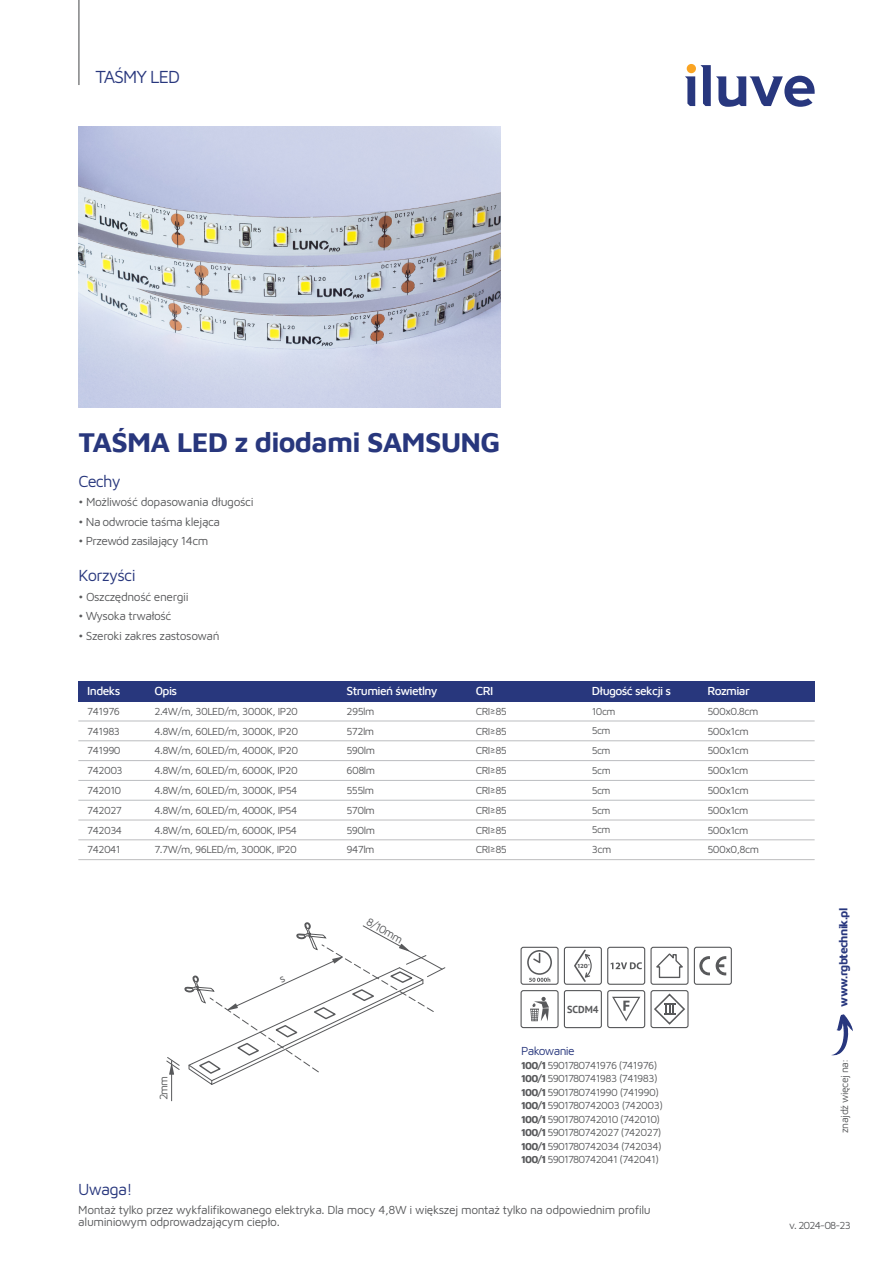
<style>
.page{position:relative;width:893px;height:1263px;background:#fff}
.page>*{position:absolute;margin:0;border:0;box-sizing:border-box;transform-origin:0 0}
.t1{font:700 28.5px "Maven Pro";letter-spacing:-.025em;color:#28377d}
.t2{font:18px "Maven Pro";letter-spacing:-.055em;color:#28377d}
.t3{font:16.5px "Maven Pro";letter-spacing:-.05em;color:#28377d}
.t4{font:12px/12px "Maven Pro";letter-spacing:-.03em;color:#58595b}
.t5{font:500 12px "Maven Pro";letter-spacing:-.05em;color:#fff}
.t6{font:700 12px "Maven Pro";letter-spacing:-.055em;color:#28377e}
.t7{font:12px "Maven Pro";letter-spacing:-.05em;color:#28377d}
.t8{font:11.25px "Maven Pro";color:#58595b}
.t9{font:10.5px/13.5px "Maven Pro";letter-spacing:-.05em;color:#58595b}
.t10{font:10.2px "Maven Pro";letter-spacing:-.05em;color:#58595b}
.t11{font:700 10.2px "PT Sans";color:#58595b}
.t12{font:700 6.15px "Maven Pro";color:#58595b}
.s1{font-weight:700}
</style>
<div class="page">
<hr style="left:78px;top:0;width:1px;height:85px;background:#58595b">
<div style="left:78px;top:681px;width:737px;height:20px;background:#28377d"></div>
<hr style="left:78px;top:721px;width:737px;height:1px;background:#bbbdc0">
<hr style="left:78px;top:740px;width:737px;height:1px;background:#bbbdc0">
<hr style="left:78px;top:760px;width:737px;height:1px;background:#bbbdc0">
<hr style="left:78px;top:780px;width:737px;height:1px;background:#bbbdc0">
<hr style="left:78px;top:800px;width:737px;height:1px;background:#bbbdc0">
<hr style="left:78px;top:820px;width:737px;height:1px;background:#bdbdbf">
<hr style="left:78px;top:839px;width:737px;height:1px;background:#bdbdbf">
<hr style="left:78px;top:859px;width:737px;height:1px;background:#bdbdbf">
<div style="left:520px;top:947px;width:39px;height:38px;border:1px solid #58595b;border-radius:2px"></div>
<svg style="left:527px;top:950px;width:25px;height:32px"></svg>
<div style="left:564px;top:947px;width:38px;height:38px;background:#fff;border:1px solid #58595b;border-radius:2px"></div>
<svg style="left:574px;top:949px;width:18px;height:33px"></svg>
<div style="left:607px;top:947px;width:38px;height:38px;border:1px solid #58595b;border-radius:2px"></div>
<div style="left:650px;top:947px;width:39px;height:38px;border:1px solid #58595b;border-radius:2px"></div>
<svg style="left:656px;top:953px;width:27px;height:26px"></svg>
<div style="left:694px;top:947px;width:38px;height:38px;background:#fff;border:1px solid #58595b;border-radius:2px"></div>
<svg style="left:716px;top:956px;width:10px;height:19px"></svg>
<svg style="left:699px;top:956px;width:11px;height:19px"></svg>
<div style="left:650px;top:990px;width:39px;height:38px;border:1px solid #58595b;border-radius:2px"></div>
<svg style="left:654px;top:993px;width:31px;height:32px"></svg>
<div style="left:607px;top:990px;width:38px;height:38px;background:#fff;border:1px solid #58595b;border-radius:2px"></div>
<svg style="left:612px;top:997px;width:28px;height:24px"></svg>
<div style="left:520px;top:990px;width:39px;height:38px;background:#fff;border:1px solid #58595b;border-radius:2px"></div>
<svg style="left:530px;top:997px;width:19px;height:24px"></svg>
<div style="left:564px;top:990px;width:38px;height:38px;border:1px solid #58595b;border-radius:2px"></div>
<svg style="left:610px;top:962px;width:32px;height:7px"></svg>
<hr style="left:171px;top:1060px;width:1px;height:41px;background:#58595b">
<img style="left:79px;top:126px;width:421px;height:281px">
<svg style="left:685px;top:65px;width:130px;height:42px"></svg>
<svg style="left:832px;top:1014px;width:21px;height:41px"></svg>
<svg style="left:166px;top:922px;width:280px;height:164px"></svg>
<h2 class="t2" style="left:95px;top:66px;width:86px">TAŚMY LED</h2>
<h1 class="t1" style="left:78px;top:425px;width:424px">TAŚMA LED z diodami SAMSUNG</h1>
<h3 class="t3" style="left:78px;top:471px;width:44px">Cechy</h3>
<p class="t4" style="left:78px;top:496px;width:177px">• Możliwość dopasowania długości</p>
<p class="t4" style="left:78px;top:515px;width:143px">• Na odwrocie taśma klejąca</p>
<p class="t4" style="left:78px;top:535px;width:131px">• Przewód zasilający 14cm</p>
<h3 class="t3" style="left:78px;top:565px;width:59px">Korzyści</h3>
<p class="t4" style="left:78px;top:590px;width:112px">• Oszczędność energii</p>
<p class="t4" style="left:78px;top:610px;width:95px">• Wysoka trwałość</p>
<p class="t4" style="left:78px;top:629px;width:143px">• Szeroki zakres zastosowań</p>
<p class="t5" style="left:87px;top:684px;width:35px">Indeks</p>
<p class="t5" style="left:154px;top:684px;width:24px">Opis</p>
<p class="t5" style="left:346px;top:684px;width:93px">Strumień świetlny</p>
<p class="t5" style="left:476px;top:684px;width:19px">CRI</p>
<p class="t5" style="left:592px;top:684px;width:81px">Długość sekcji s</p>
<p class="t5" style="left:707px;top:684px;width:44px">Rozmiar</p>
<p class="t9" style="left:87px;top:704px;width:34px">741976</p>
<p class="t9" style="left:154px;top:704px;width:145px">2.4W/m, 30LED/m, 3000K, IP20</p>
<p class="t9" style="left:346px;top:704px;width:29px">295lm</p>
<p class="t9" style="left:476px;top:704px;width:33px">CRI≥85</p>
<p class="t10" style="left:592px;top:705px;width:25px">10cm</p>
<p class="t9" style="left:707px;top:704px;width:53px">500x0.8cm</p>
<p class="t9" style="left:87px;top:724px;width:34px">741983</p>
<p class="t9" style="left:154px;top:724px;width:145px">4.8W/m, 60LED/m, 3000K, IP20</p>
<p class="t9" style="left:346px;top:724px;width:29px">572lm</p>
<p class="t9" style="left:476px;top:724px;width:33px">CRI≥85</p>
<p class="t10" style="left:592px;top:724px;width:20px">5cm</p>
<p class="t9" style="left:707px;top:724px;width:43px">500x1cm</p>
<p class="t9" style="left:87px;top:744px;width:35px">741990</p>
<p class="t9" style="left:154px;top:744px;width:145px">4.8W/m, 60LED/m, 4000K, IP20</p>
<p class="t9" style="left:346px;top:744px;width:30px">590lm</p>
<p class="t9" style="left:476px;top:744px;width:33px">CRI≥85</p>
<p class="t10" style="left:592px;top:744px;width:20px">5cm</p>
<p class="t9" style="left:707px;top:744px;width:43px">500x1cm</p>
<p class="t9" style="left:87px;top:763px;width:37px">742003</p>
<p class="t9" style="left:154px;top:763px;width:145px">4.8W/m, 60LED/m, 6000K, IP20</p>
<p class="t9" style="left:346px;top:763px;width:30px">608lm</p>
<p class="t9" style="left:476px;top:763px;width:33px">CRI≥85</p>
<p class="t10" style="left:592px;top:764px;width:21px">5cm</p>
<p class="t9" style="left:707px;top:763px;width:43px">500x1cm</p>
<p class="t9" style="left:87px;top:783px;width:36px">742010</p>
<p class="t9" style="left:154px;top:783px;width:144px">4.8W/m, 60LED/m, 3000K, IP54</p>
<p class="t9" style="left:346px;top:783px;width:29px">555lm</p>
<p class="t9" style="left:476px;top:783px;width:33px">CRI≥85</p>
<p class="t10" style="left:592px;top:784px;width:20px">5cm</p>
<p class="t9" style="left:707px;top:783px;width:43px">500x1cm</p>
<p class="t9" style="left:87px;top:803px;width:36px">742027</p>
<p class="t9" style="left:154px;top:803px;width:144px">4.8W/m, 60LED/m, 4000K, IP54</p>
<p class="t9" style="left:346px;top:803px;width:30px">570lm</p>
<p class="t9" style="left:476px;top:803px;width:33px">CRI≥85</p>
<p class="t10" style="left:592px;top:804px;width:20px">5cm</p>
<p class="t9" style="left:707px;top:803px;width:43px">500x1cm</p>
<p class="t9" style="left:87px;top:823px;width:36px">742034</p>
<p class="t9" style="left:154px;top:823px;width:144px">4.8W/m, 60LED/m, 6000K, IP54</p>
<p class="t9" style="left:346px;top:823px;width:30px">590lm</p>
<p class="t9" style="left:476px;top:823px;width:33px">CRI≥85</p>
<p class="t10" style="left:592px;top:823px;width:20px">5cm</p>
<p class="t9" style="left:707px;top:823px;width:43px">500x1cm</p>
<p class="t9" style="left:87px;top:843px;width:35px">742041</p>
<p class="t9" style="left:154px;top:843px;width:144px">7.7W/m, 96LED/m, 3000K, IP20</p>
<p class="t9" style="left:346px;top:843px;width:30px">947lm</p>
<p class="t9" style="left:476px;top:843px;width:33px">CRI≥85</p>
<p class="t9" style="left:592px;top:843px;width:21px">3cm</p>
<p class="t9" style="left:707px;top:843px;width:53px">500x0,8cm</p>
<p class="t8" style="left:157px;top:1100px;width:26px;rotate:-90deg">2mm</p>
<p class="t8" style="left:371px;top:915px;width:41px;rotate:29deg">8/10mm</p>
<p class="t12" style="left:577px;top:962px;width:14px">120°</p>
<p class="t11" style="left:567px;top:1002px;width:33px">SCDM4</p>
<p class="t7" style="left:521px;top:1043px;width:55px">Pakowanie</p>
<p class="t9" style="left:521px;top:1058px;width:143px"><span class="s1">100/1</span> 5901780741976 (741976)<br><span class="s1">100/1</span> 5901780741983 (741983)<br><span class="s1">100/1</span> 5901780741990 (741990)<br><span class="s1">100/1</span> 5901780742003 (742003)<br><span class="s1">100/1</span> 5901780742010 (742010)<br><span class="s1">100/1</span> 5901780742027 (742027)<br><span class="s1">100/1</span> 5901780742034 (742034)<br><span class="s1">100/1</span> 5901780742041 (742041)</p>
<h3 class="t3" style="left:78px;top:1179px;width:56px">Uwaga!</h3>
<p class="t4" style="left:78px;top:1204px;width:574px">Montaż tylko przez wykfalifikowanego elektryka. Dla mocy 4,8W i większej montaż tylko na odpowiednim profilu aluminiowym odprowadzającym ciepło.</p>
<p class="t6" style="left:836px;top:1006px;width:100px;rotate:-90deg">www.rgbtechnik.pl</p>
<p class="t9" style="left:837px;top:1133px;width:76px;rotate:-90deg">znajdź więcej na:</p>
<p class="t9" style="left:789px;top:1218px;width:64px">v. 2024-08-23</p>
</div>
